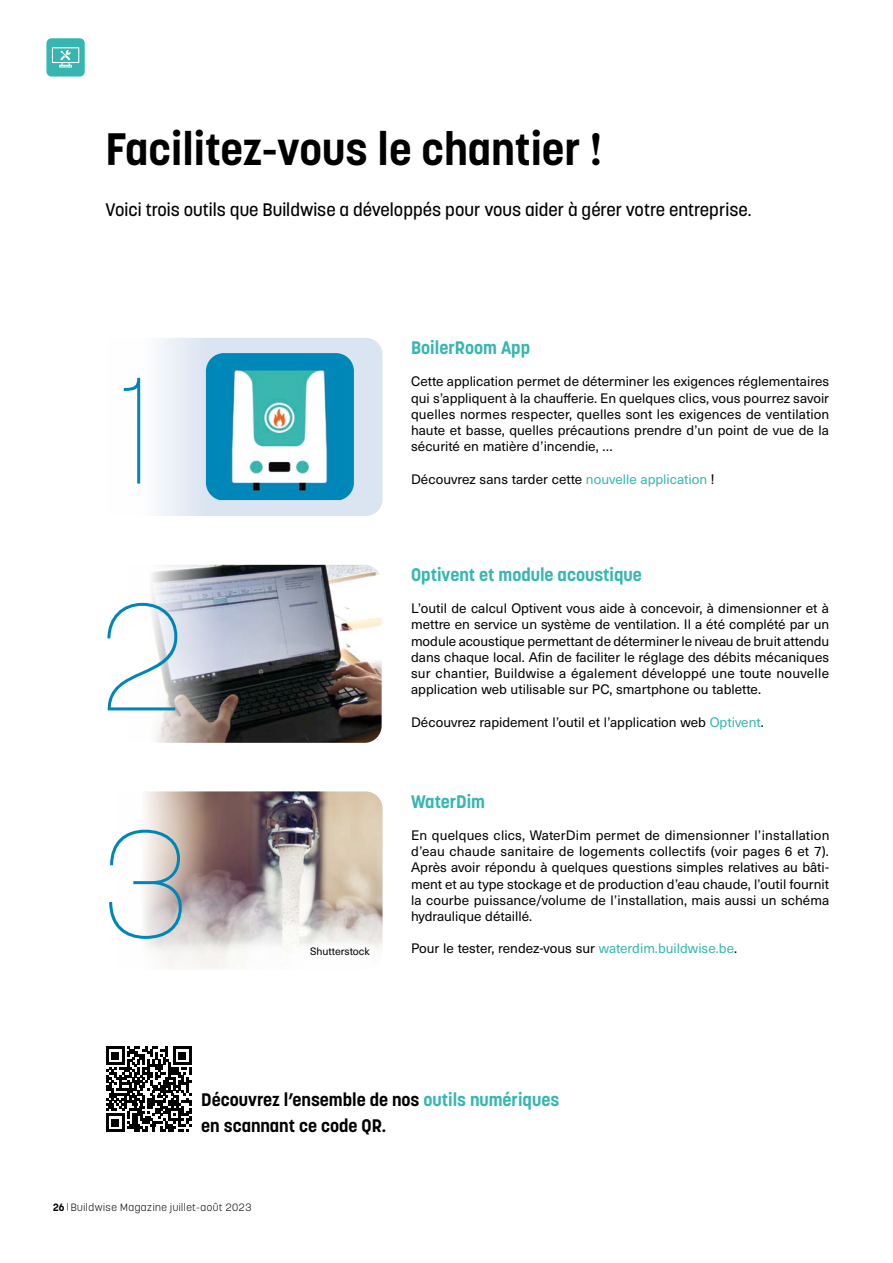
<style>
.page{position:relative;width:893px;height:1263px;background:#fff}
.page>*{position:absolute;margin:0;border:0;box-sizing:border-box;transform-origin:0 0}
.t1{font:100 150px "Korolev";color:#0086b6}
.t2{font:700 45px "Korolev";color:#000}
.t3{font:500 18px "Korolev";color:#000}
.t4{font:700 18px/25.5px "Korolev";color:#000}
.t5{font:700 18px "Korolev";color:#36b6b0}
.t6{font:13.5px/16.2px "Neue Haas Unica W1 G";color:#000;text-align:justify}
.t7{font:300 10.5px "Korolev";letter-spacing:.05em;color:#000}
.t8{font:10.5px "Neue Haas Unica W1 G";color:#000}
.s1{color:#36b6b0}
.s2{font-weight:700}
.s3{font-size:9.15px}
</style>
<div class="page">
<img style="left:152px;top:565px;width:230px;height:178px">
<div style="left:46px;top:38px;width:39px;height:39px;background:#36b6b0;border-radius:5px"></div>
<svg style="left:52px;top:47px;width:27px;height:21px"></svg>
<svg style="left:106px;top:1046px;width:85px;height:85px"></svg>
<svg style="left:159px;top:338px;width:224px;height:178px;background:#e1e8f3"></svg>
<img style="left:206px;top:353px;width:148px;height:147px">
<img style="left:144px;top:791px;width:239px;height:178px">
<h2 class="t2" style="left:106px;top:121px;width:499px">Facilitez-vous le chantier !</h2>
<h3 class="t3" style="left:106px;top:198px;width:647px">Voici trois outils que Buildwise a développés pour vous aider à gérer votre entreprise.</h3>
<h1 class="t1" style="left:119px;top:335px;width:35px">1</h1>
<h1 class="t1" style="left:100px;top:562px;width:88px">2</h1>
<h1 class="t1" style="left:102px;top:789px;width:89px">3</h1>
<h3 class="t5" style="left:411px;top:336px;width:121px">BoilerRoom App</h3>
<p class="t6" style="left:411px;top:373px;width:420px">Cette application permet de déterminer les exigences réglementaires qui s’appliquent à la chaufferie. En quelques clics, vous pourrez savoir quelles normes respecter, quelles sont les exigences de ventilation haute et basse, quelles précautions prendre d’un point de vue de la sécurité en matière d’incendie, …</p>
<p class="t6" style="left:411px;top:470px;width:305px">Découvrez sans tarder cette <span class="s1">nouvelle application</span> !</p>
<h3 class="t5" style="left:411px;top:563px;width:232px">Optivent et module acoustique</h3>
<p class="t6" style="left:411px;top:600px;width:420px">L’outil de calcul Optivent vous aide à concevoir, à dimensionner et à mettre en service un système de ventilation. Il a été complété par un module acoustique permettant de déterminer le niveau de bruit attendu dans chaque local. Afin de faciliter le réglage des débits mécaniques sur chantier, Buildwise a également développé une toute nouvelle application web utilisable sur PC, smartphone ou tablette.</p>
<p class="t6" style="left:411px;top:713px;width:354px">Découvrez rapidement l’outil et l’application web <span class="s1">Optivent</span>.</p>
<h3 class="t5" style="left:411px;top:790px;width:76px">WaterDim</h3>
<p class="t6" style="left:411px;top:826px;width:420px">En quelques clics, WaterDim permet de dimensionner l’installation d’eau chaude sanitaire de logements collectifs (voir pages 6 et 7).<br>Après avoir répondu à quelques questions simples relatives au bâti&shy;ment et au type stockage et de production d’eau chaude, l’outil fournit la courbe puissance/volume de l’installation, mais aussi un schéma hydraulique détaillé.</p>
<p class="t8" style="left:310px;top:944px;width:61px">Shutterstock</p>
<p class="t6" style="left:411px;top:940px;width:328px">Pour le tester, rendez-vous sur <span class="s1">waterdim.buildwise.be</span>.</p>
<h3 class="t4" style="left:201px;top:1087px;width:359px">Découvrez l’ensemble de nos <span class="s1">outils numériques </span>en scannant ce code QR.</h3>
<p class="t7" style="left:53px;top:1200px;width:200px"><span class="s2">26</span> <span class="s3">|</span> Buildwise Magazine juillet-août 2023</p>
</div>
